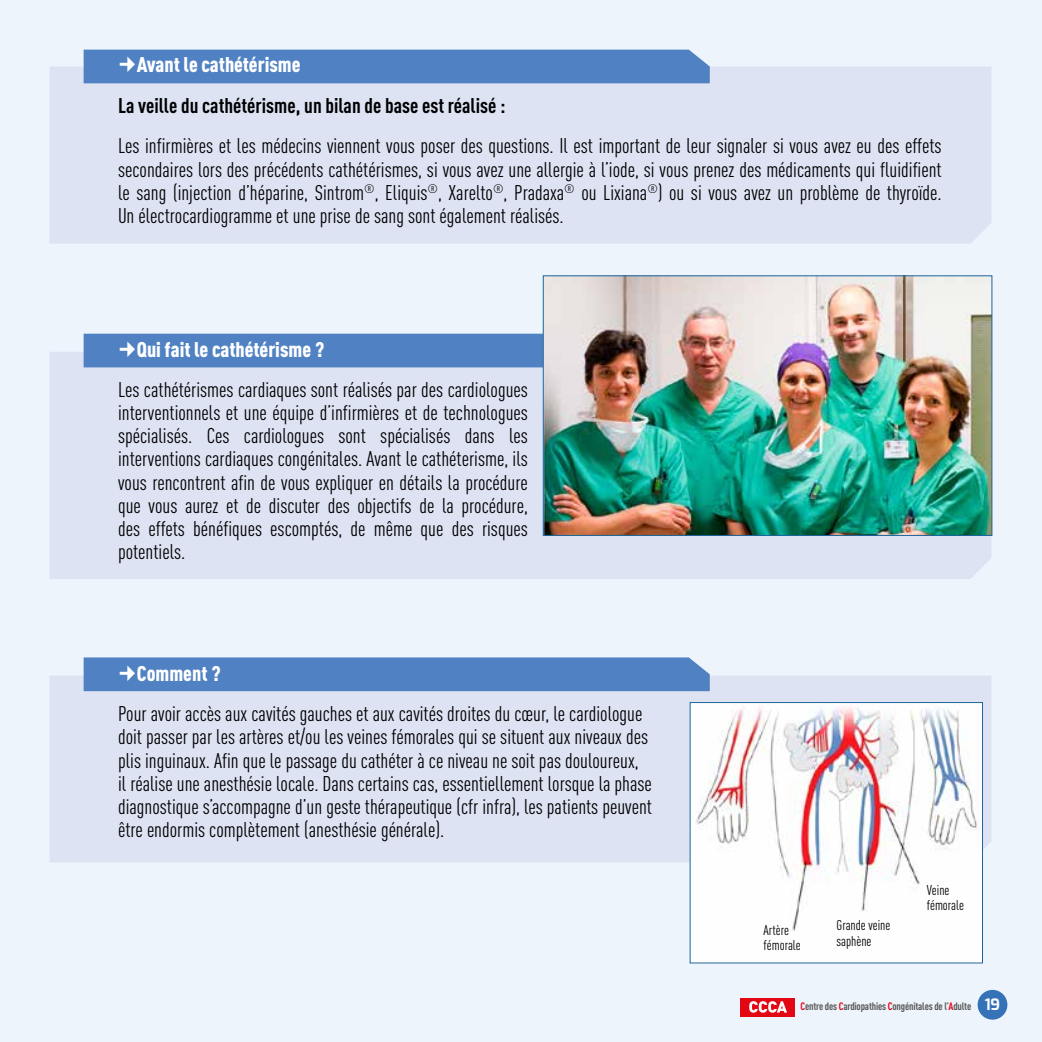
<style>
.page{position:relative;width:1042px;height:1042px;background:#eef4fc}
.page>*{position:absolute;margin:0;border:0;box-sizing:border-box;transform-origin:0 0}
.t1{font:condensed 21px/23.1px "DINOT";color:#000;text-align:justify}
.t2{font:900 condensed 21px "DINOT";color:#fff}
.t3{font:700 condensed 21px "DINOT";color:#000}
.t4{font:condensed 14px/15.4px "DINOT";color:#000}
.t5{font:700 condensed 10.67px "DINOT";letter-spacing:-.015em;color:#575756}
.s1{color:#e30613}
.s2{font-family:"Exo";font-stretch:normal;font-size:15.75px;color:#fff}
</style>
<div class="page">
<div style="left:977px;top:990px;width:30px;height:29px;background:#3572b8;border-radius:50%"></div>
<div style="left:741px;top:997px;width:54px;height:19px;background:#e30613"></div>
<svg style="left:749px;top:1001px;width:38px;height:11px"></svg>
<div style="left:50px;top:66px;width:941px;height:178px;background:#dee3f4"></div>
<div style="left:50px;top:352px;width:941px;height:227px;background:#dee3f4"></div>
<div style="left:50px;top:675px;width:941px;height:187px;background:#dee3f4"></div>
<img style="left:692px;top:704px;width:289px;height:257px">
<div style="left:690px;top:702px;width:293px;height:261px;border:1px solid #1c659d"></div>
<img style="left:545px;top:277px;width:445px;height:257px">
<div style="left:543px;top:275px;width:449px;height:261px;border:1px solid #1c659d"></div>
<div style="left:84px;top:50px;width:626px;height:33px;background:#5082c3"></div>
<svg style="left:84px;top:334px;width:626px;height:33px;background:#6785b3"></svg>
<div style="left:84px;top:657px;width:626px;height:34px;background:#5082c3"></div>
<p class="t2" style="left:137px;top:52px;width:165px">Avant le cathétérisme</p>
<p class="t3" style="left:118px;top:93px;width:389px">La veille du cathétérisme, un bilan de base est réalisé :</p>
<p class="t1" style="left:118px;top:134px;width:825px">Les infirmières et les médecins viennent vous poser des questions. Il est important de leur signaler si vous avez eu des effets secondaires lors des précédents cathétérismes, si vous avez une allergie à l’iode, si vous prenez des médicaments qui fluidifient le sang (injection d’héparine, Sintrom<sup>®</sup>, Eliquis<sup>®</sup>, Xarelto<sup>®</sup>, Pradaxa<sup>®</sup> ou Lixiana<sup>®</sup>) ou si vous avez un problème de thyroïde.<br>Un électrocardiogramme et une prise de sang sont également réalisés.</p>
<p class="t2" style="left:137px;top:336px;width:189px">Qui fait le cathétérisme ?</p>
<p class="t1" style="left:118px;top:378px;width:411px">Les cathétérismes cardiaques sont réalisés par des cardiologues interventionnels et une équipe d’infirmières et de technologues spécialisés. Ces cardiologues sont spécialisés dans les interventions cardiaques congénitales. Avant le cathéterisme, ils vous rencontrent afin de vous expliquer en détails la procédure que vous aurez et de discuter des objectifs de la procédure, des effets bénéfiques escomptés, de même que des risques potentiels.</p>
<p class="t2" style="left:137px;top:660px;width:85px">Comment ?</p>
<p class="t1" style="left:118px;top:702px;width:535px;text-align:left">Pour avoir accès aux cavités gauches et aux cavités droites du cœur, le cardiologue doit passer par les artères et/ou les veines fémorales qui se situent aux niveaux des plis inguinaux. Afin que le passage du cathéter à ce niveau ne soit pas douloureux, il réalise une anesthésie locale. Dans certains cas, essentiellement lorsque la phase diagnostique s’accompagne d’un geste thérapeutique (cfr infra), les patients peuvent être endormis complètement (anesthésie générale).</p>
<p class="t4" style="left:763px;top:922px;width:39px">Artère fémorale</p>
<p class="t4" style="left:836px;top:917px;width:55px">Grande veine saphène</p>
<p class="t4" style="left:927px;top:882px;width:39px">Veine fémorale</p>
<p class="t5" style="left:800px;top:1000px;width:201px"><span class="s1">C</span>entre des <span class="s1">C</span>ardiopathies <span class="s1">C</span>ongénitales de l’<span class="s1">A</span>dulte <span class="s2">19</span></p>
</div>
